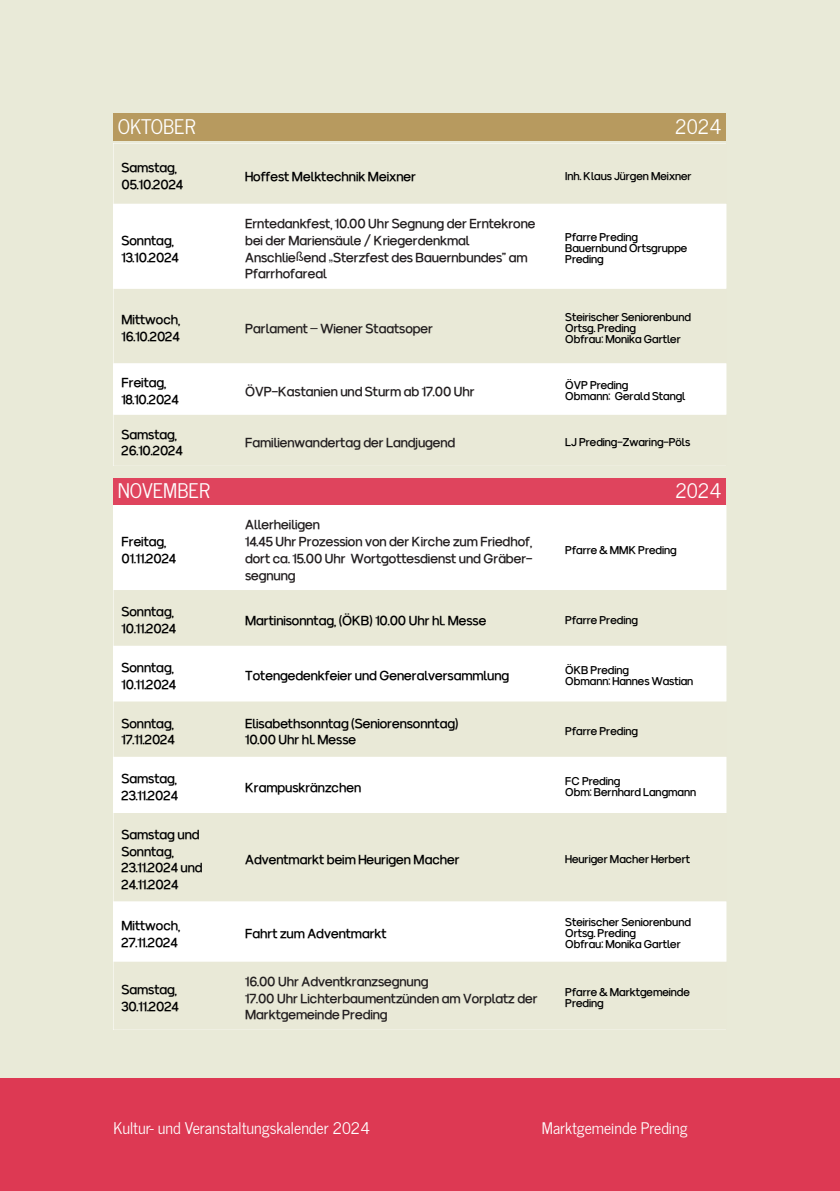
<style>
.page{position:relative;width:840px;height:1191px;background:#fff}
.page>*{position:absolute;margin:0;border:0;box-sizing:border-box;transform-origin:0 0}
.t1{font:20px "News Cycle";color:#fff}
.t2{font:16px "News Cycle";color:#fff}
.t3{font:15.8px "News Cycle";color:#fff}
.t4{font:13px "Amberian Sans";color:#000}
.t5{font:13px "Amberian Sans";color:#231f20}
.t6{font:11px "Amberian Sans";color:#000}
.s1{font-family:"Arial"}
</style>
<div class="page">
<div style="left:0;top:0;width:839px;height:1191px;background:#e9ead8"></div>
<div style="left:0;top:1077px;width:839px;height:114px;background:#dd3953"></div>
<div style="left:113px;top:478px;width:613px;height:27px;background:#df445d"></div>
<div style="left:113px;top:505px;width:613px;height:85px;background:#fff"></div>
<svg style="left:113px;top:590px;width:613px;height:439px"></svg>
<div style="left:113px;top:113px;width:613px;height:28px;background:#b79a5f"></div>
<svg style="left:113px;top:143px;width:613px;height:323px"></svg>
<svg style="left:113px;top:204px;width:613px;height:210px;fill:#fff"></svg>
<p class="t1" style="left:118px;top:109px;width:79px">OKTOBER</p>
<p class="t1" style="left:675px;top:109px;width:48px">2024</p>
<p class="t4" style="left:121px;top:161px;width:57px">Samstag,</p>
<p class="t4" style="left:121px;top:178px;width:63px">05.10.2024</p>
<p class="t4" style="left:245px;top:170px;width:172px">Hoffest Melktechnik Meixner</p>
<p class="t6" style="left:565px;top:170px;width:128px">Inh. Klaus Jürgen Meixner</p>
<p class="t4" style="left:121px;top:234px;width:54px">Sonntag,</p>
<p class="t4" style="left:121px;top:251px;width:59px">13.10.2024</p>
<p class="t5" style="left:245px;top:217px;width:291px">Erntedankfest, 10.00 Uhr Segnung der Erntekrone</p>
<p class="t5" style="left:245px;top:234px;width:226px">bei der Mariensäule / Kriegerdenkmal</p>
<p class="t5" style="left:245px;top:251px;width:284px">Anschlie<span class="s1">ß</span>end <span class="s1">„</span>Sterzfest des Bauernbundes“ am</p>
<p class="t5" style="left:245px;top:267px;width:83px">Pfarrhofareal</p>
<p class="t6" style="left:565px;top:232px;width:74px">Pfarre Preding</p>
<p class="t6" style="left:565px;top:243px;width:124px">Bauernbund Ortsgruppe</p>
<p class="t6" style="left:565px;top:254px;width:40px">Preding</p>
<p class="t4" style="left:121px;top:314px;width:60px">Mittwoch,</p>
<p class="t4" style="left:121px;top:330px;width:60px">16.10.2024</p>
<p class="t5" style="left:245px;top:322px;width:189px">Parlament <span class="s1">–</span> Wiener Staatsoper</p>
<p class="t6" style="left:565px;top:312px;width:127px">Steirischer Seniorenbund</p>
<p class="t6" style="left:565px;top:323px;width:72px">Ortsg. Preding</p>
<p class="t6" style="left:565px;top:334px;width:117px">Obfrau: Monika Gartler</p>
<p class="t4" style="left:121px;top:377px;width:46px">Freitag,</p>
<p class="t4" style="left:121px;top:393px;width:59px">18.10.2024</p>
<p class="t5" style="left:245px;top:385px;width:231px">ÖVP-Kastanien und Sturm ab 17.00 Uhr</p>
<p class="t6" style="left:565px;top:380px;width:65px">ÖVP Preding</p>
<p class="t6" style="left:565px;top:391px;width:122px">Obmann: Gerald Stangl</p>
<p class="t4" style="left:121px;top:428px;width:57px">Samstag,</p>
<p class="t4" style="left:121px;top:445px;width:63px">26.10.2024</p>
<p class="t5" style="left:245px;top:436px;width:212px">Familienwandertag der Landjugend</p>
<p class="t6" style="left:565px;top:437px;width:126px">LJ Preding-Zwaring-Pöls</p>
<p class="t1" style="left:118px;top:474px;width:93px">NOVEMBER</p>
<p class="t1" style="left:675px;top:474px;width:48px">2024</p>
<p class="t4" style="left:121px;top:535px;width:46px">Freitag,</p>
<p class="t4" style="left:121px;top:552px;width:56px">01.11.2024</p>
<p class="t5" style="left:245px;top:518px;width:76px">Allerheiligen</p>
<p class="t5" style="left:245px;top:535px;width:288px">14.45 Uhr Prozession von der Kirche zum Friedhof,</p>
<p class="t5" style="left:245px;top:552px;width:289px">dort ca. 15.00 Uhr Wortgottesdienst und Gräber-</p>
<p class="t5" style="left:245px;top:569px;width:52px">segnung</p>
<p class="t6" style="left:565px;top:544px;width:113px">Pfarre &amp; MMK Preding</p>
<p class="t4" style="left:121px;top:605px;width:54px">Sonntag,</p>
<p class="t4" style="left:121px;top:622px;width:56px">10.11.2024</p>
<p class="t4" style="left:245px;top:614px;width:242px">Martinisonntag, (ÖKB) 10.00 Uhr hl. Messe</p>
<p class="t6" style="left:565px;top:614px;width:74px">Pfarre Preding</p>
<p class="t4" style="left:121px;top:661px;width:54px">Sonntag,</p>
<p class="t4" style="left:121px;top:678px;width:56px">10.11.2024</p>
<p class="t4" style="left:245px;top:669px;width:265px">Totengedenkfeier und Generalversammlung</p>
<p class="t6" style="left:565px;top:665px;width:65px">ÖKB Preding</p>
<p class="t6" style="left:565px;top:676px;width:129px">Obmann: Hannes Wastian</p>
<p class="t4" style="left:121px;top:717px;width:54px">Sonntag,</p>
<p class="t4" style="left:121px;top:733px;width:55px">17.11.2024</p>
<p class="t4" style="left:245px;top:717px;width:215px">Elisabethsonntag (Seniorensonntag)</p>
<p class="t4" style="left:245px;top:733px;width:112px">10.00 Uhr hl. Messe</p>
<p class="t6" style="left:565px;top:726px;width:74px">Pfarre Preding</p>
<p class="t4" style="left:121px;top:772px;width:57px">Samstag,</p>
<p class="t4" style="left:121px;top:789px;width:58px">23.11.2024</p>
<p class="t4" style="left:245px;top:781px;width:117px">Krampuskränzchen</p>
<p class="t6" style="left:565px;top:776px;width:57px">FC Preding</p>
<p class="t6" style="left:565px;top:787px;width:132px">Obm: Bernhard Langmann</p>
<p class="t4" style="left:121px;top:828px;width:79px">Samstag und</p>
<p class="t4" style="left:121px;top:845px;width:54px">Sonntag,</p>
<p class="t4" style="left:121px;top:861px;width:82px">23.11.2024 und</p>
<p class="t4" style="left:121px;top:878px;width:58px">24.11.2024</p>
<p class="t4" style="left:245px;top:853px;width:216px">Adventmarkt beim Heurigen Macher</p>
<p class="t6" style="left:565px;top:854px;width:126px">Heuriger Macher Herbert</p>
<p class="t4" style="left:121px;top:919px;width:60px">Mittwoch,</p>
<p class="t4" style="left:121px;top:936px;width:58px">27.11.2024</p>
<p class="t4" style="left:245px;top:927px;width:143px">Fahrt zum Adventmarkt</p>
<p class="t6" style="left:565px;top:917px;width:127px">Steirischer Seniorenbund</p>
<p class="t6" style="left:565px;top:928px;width:72px">Ortsg. Preding</p>
<p class="t6" style="left:565px;top:939px;width:117px">Obfrau: Monika Gartler</p>
<p class="t4" style="left:121px;top:983px;width:57px">Samstag,</p>
<p class="t4" style="left:121px;top:1000px;width:59px">30.11.2024</p>
<p class="t5" style="left:245px;top:975px;width:185px">16.00 Uhr Adventkranzsegnung</p>
<p class="t5" style="left:245px;top:991px;width:294px">17.00 Uhr Lichterbaumentzünden am Vorplatz der</p>
<p class="t5" style="left:245px;top:1008px;width:144px">Marktgemeinde Preding</p>
<p class="t6" style="left:565px;top:987px;width:126px">Pfarre &amp; Marktgemeinde</p>
<p class="t6" style="left:565px;top:998px;width:40px">Preding</p>
<p class="t2" style="left:113px;top:1114px;width:258px">Kultur- und Veranstaltungskalender 2024</p>
<p class="t3" style="left:541px;top:1114px;width:147px">Marktgemeinde Preding</p>
</div>
